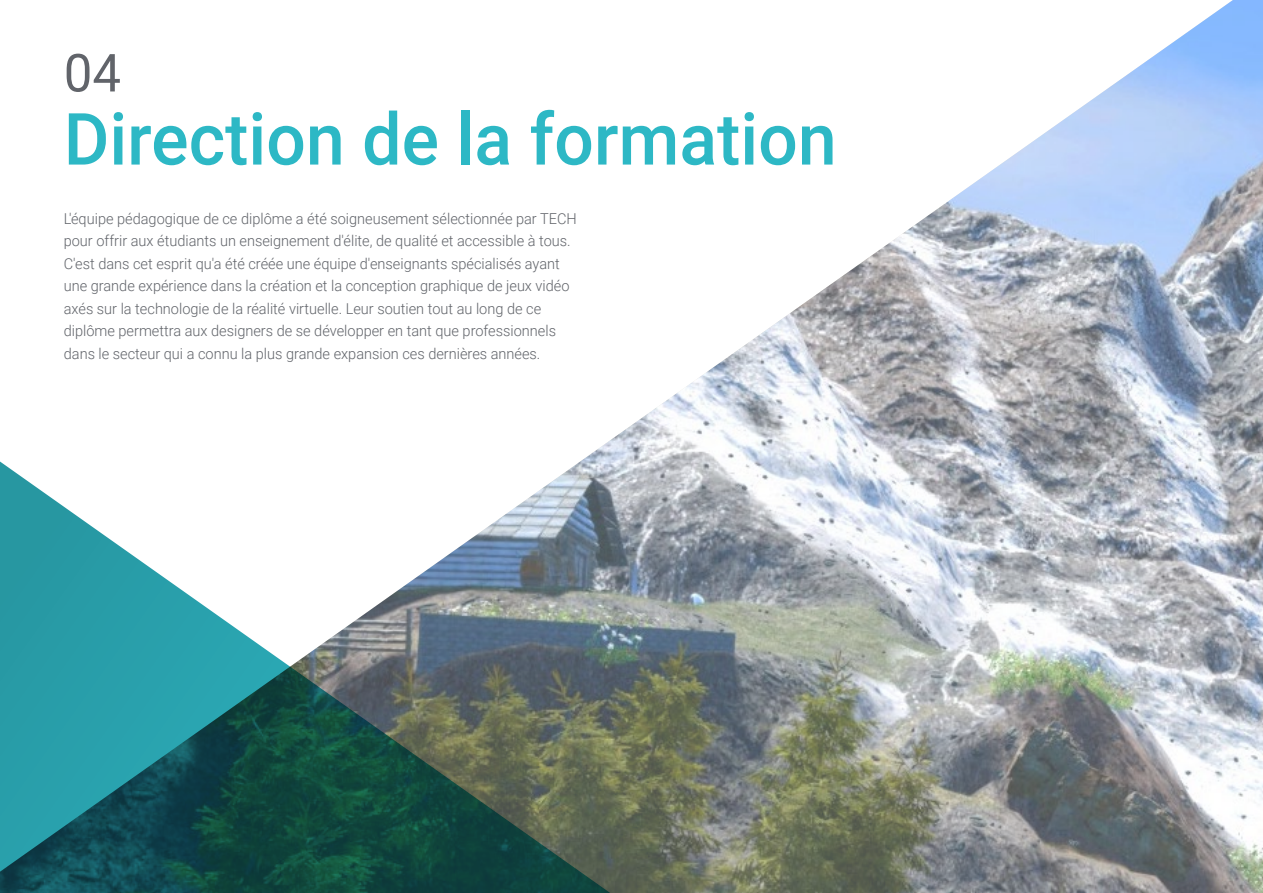
<style>
.page{position:relative;width:1263px;height:893px;background:#fff}
.page>*{position:absolute;margin:0;border:0;box-sizing:border-box;transform-origin:0 0}
.t1{font:500 72px "Roboto";color:#2db8c5}
.t2{font:52.5px "Roboto";color:#61646a}
.t3{font:300 15px/22.5px "Roboto";color:#61646a}
</style>
<div class="page">
<img style="left:602px;top:0;width:661px;height:893px">
<svg style="left:0;top:446px;width:640px;height:447px"></svg>
<h2 class="t2" style="left:64px;top:36px;width:59px">04</h2>
<h1 class="t1" style="left:64px;top:89px;width:774px">Direction de la formation</h1>
<p class="t3" style="left:64px;top:207px;width:514px">L'équipe pédagogique de ce diplôme a été soigneusement sélectionnée par TECH pour offrir aux étudiants un enseignement d'élite, de qualité et accessible à tous.<br>C'est dans cet esprit qu'a été créée une équipe d'enseignants spécialisés ayant une grande expérience dans la création et la conception graphique de jeux vidéo axés sur la technologie de la réalité virtuelle. Leur soutien tout au long de ce diplôme permettra aux designers de se développer en tant que professionnels dans le secteur qui a connu la plus grande expansion ces dernières années.</p>
</div>
